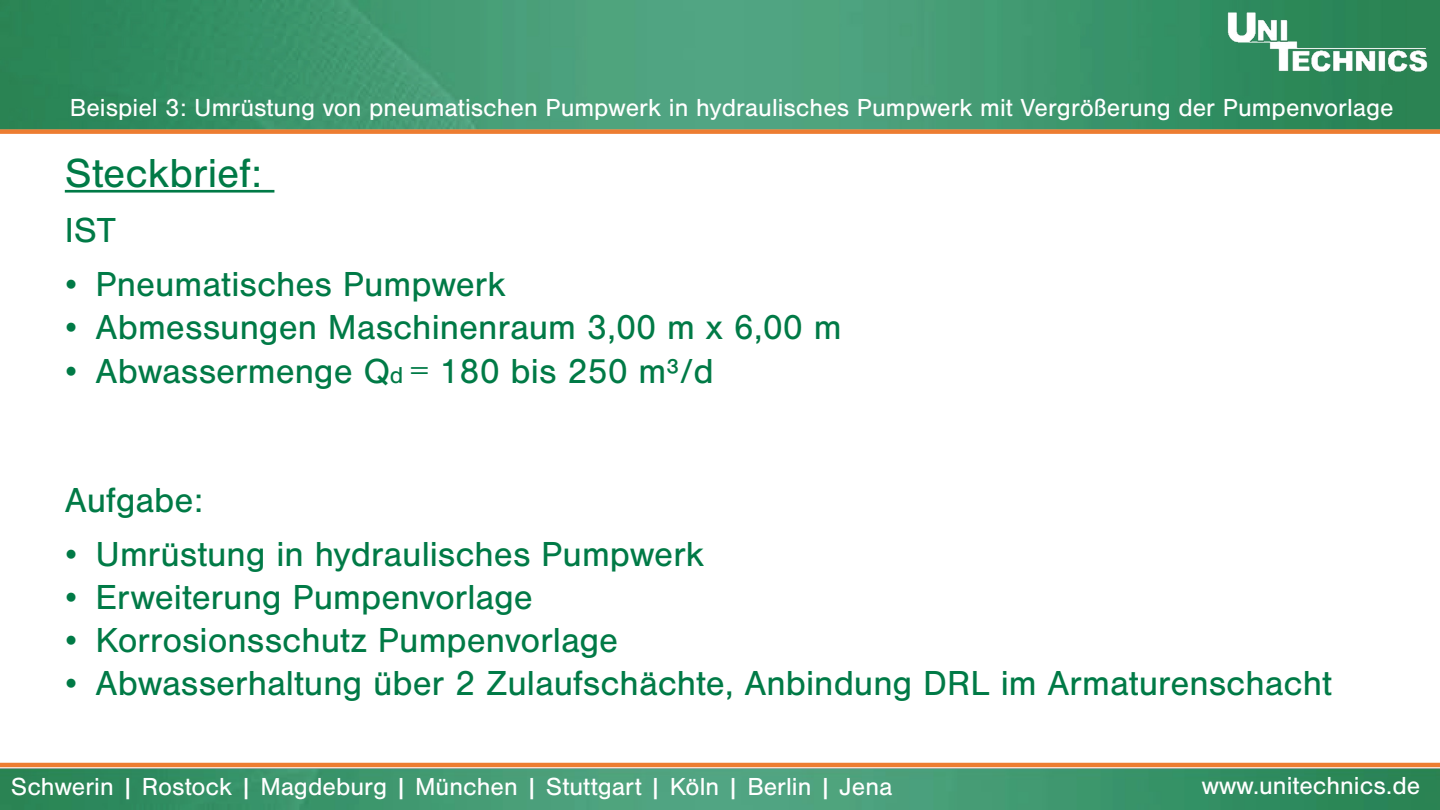
<style>
.page{position:relative;width:1440px;height:810px;background:#fff}
.page>*{position:absolute;margin:0;border:0;box-sizing:border-box;transform-origin:0 0}
.t1{font:42px "Nimbus San";color:#007a46}
.t2{font:36px "Nimbus San";color:#007a46}
.t3{font:25.5px "Nimbus San";color:#fff}
.s1{font-family:"Times New Roman"}
.s2{font-size:24px}
</style>
<div class="page">
<img style="left:0;top:0;width:1440px;height:129px">
<img style="left:0;top:767px;width:1440px;height:43px">
<img style="left:1218px;top:10px;width:218px;height:66px">
<div style="left:0;top:129px;width:1440px;height:5px;background:#ed7d31"></div>
<hr style="left:0;top:763px;width:1440px;height:4px;background:#ed7d31">
<hr style="left:65px;top:190px;width:209px;height:3px;background:#007a46">
<p class="t3" style="left:70px;top:94px;width:1325px">Beispiel 3: Umrüstung von pneumatischen Pumpwerk in hydraulisches Pumpwerk mit Vergrößerung der Pumpenvorlage</p>
<p class="t1" style="left:65px;top:150px;width:199px">Steckbrief:</p>
<p class="t2" style="left:65px;top:211px;width:53px">IST</p>
<p class="t2" style="left:65px;top:265px;width:442px"><span class="s1">•</span> Pneumatisches Pumpwerk</p>
<p class="t2" style="left:65px;top:308px;width:778px"><span class="s1">•</span> Abmessungen Maschinenraum 3,00 m x 6,00 m</p>
<p class="t2" style="left:65px;top:351px;width:650px"><span class="s1">•</span> Abwassermenge Q<span class="s2">d</span> = 180 bis 250 m³/d</p>
<p class="t2" style="left:65px;top:480px;width:140px">Aufgabe:</p>
<p class="t2" style="left:65px;top:534px;width:641px"><span class="s1">•</span> Umrüstung in hydraulisches Pumpwerk</p>
<p class="t2" style="left:65px;top:577px;width:470px"><span class="s1">•</span> Erweiterung Pumpenvorlage</p>
<p class="t2" style="left:65px;top:621px;width:555px"><span class="s1">•</span> Korrosionsschutz Pumpenvorlage</p>
<p class="t2" style="left:65px;top:664px;width:1269px"><span class="s1">•</span> Abwasserhaltung über 2 Zulaufschächte, Anbindung DRL im Armaturenschacht</p>
<p class="t3" style="left:11px;top:773px;width:883px">Schwerin | Rostock | Magdeburg | München | Stuttgart | Köln | Berlin | Jena</p>
<p class="t3" style="left:1202px;top:772px;width:220px">www.unitechnics.de</p>
</div>
